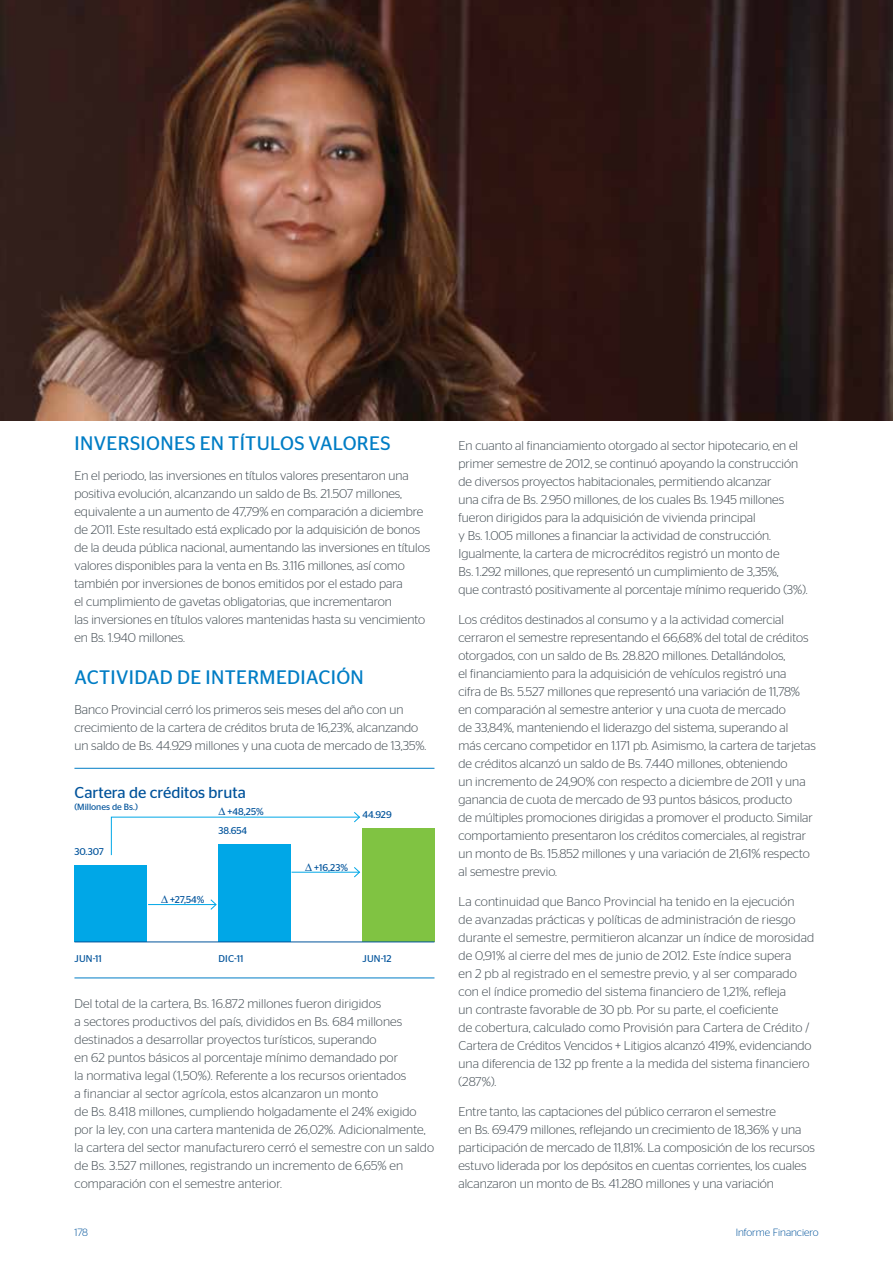
<style>
.page{position:relative;width:893px;height:1263px;background:#fff}
.page>*{position:absolute;margin:0;border:0;box-sizing:border-box;transform-origin:0 0}
.t1{font:19.5px "Stag Sans";letter-spacing:.02em;color:#007dc5}
.t2{font:15.75px "Stag Sans";color:#00539b}
.t3{font:300 12.75px/18px "Stag Sans";color:#3e484f}
.t4{font:300 10.5px "Stag Sans";color:#00539b}
.t5{font:9.9px "Stag Sans";color:#00539b}
.t6{font:9px "Stag Sans";color:#00539b}
</style>
<div class="page">
<div style="left:74px;top:865px;width:72px;height:77px;background:#00a7e7"></div>
<div style="left:218px;top:844px;width:72px;height:98px;background:#00a7e7"></div>
<div style="left:362px;top:828px;width:72px;height:114px;background:#80c342"></div>
<hr style="left:74px;top:768px;width:360px;height:1px;background:#007dc5">
<hr style="left:148px;top:904px;width:68px;height:1px;background:#00a7e7">
<svg style="left:210px;top:899px;width:7px;height:11px"></svg>
<hr style="left:292px;top:872px;width:67px;height:1px;background:#00a7e7">
<svg style="left:353px;top:867px;width:8px;height:11px"></svg>
<svg style="left:111px;top:812px;width:249px;height:44px"></svg>
<hr style="left:74px;top:978px;width:360px;height:1px;background:#007dc5">
<img style="left:0;top:0;width:893px;height:420px">
<hr style="left:74px;top:942px;width:360px;height:1px;background:#00539b">
<h1 class="t1" style="left:75px;top:432px;width:18px">INVERSIONES</h1>
<h1 class="t1" style="left:200px;top:432px;width:59px">EN TÍTULOS</h1>
<h1 class="t1" style="left:309px;top:432px;width:24px">VALORES</h1>
<p class="t3" style="left:74px;top:466px;width:357px">En el periodo, las inversiones en títulos valores presentaron una positiva evolución, alcanzando un saldo de Bs. 21.507 millones, equivalente a un aumento de 47,79% en comparación a diciembre de 2011. Este resultado está explicado por la adquisición de bonos de la deuda pública nacional, aumentando las inversiones en títulos valores disponibles para la venta en Bs. 3.116 millones, así como también por inversiones de bonos emitidos por el estado para<br>el cumplimiento de gavetas obligatorias, que incrementaron<br>las inversiones en títulos valores mantenidas hasta su vencimiento en Bs. 1.940 millones.</p>
<h1 class="t1" style="left:75px;top:666px;width:24px">ACTIVIDAD</h1>
<h1 class="t1" style="left:177px;top:666px;width:47px">DE INTERMEDIACI</h1>
<h1 class="t1" style="left:336px;top:666px;width:26px">ÓN</h1>
<p class="t3" style="left:74px;top:700px;width:354px">Banco Provincial cerró los primeros seis meses del año con un crecimiento de la cartera de créditos bruta de 16,23%, alcanzando un saldo de Bs. 44.929 millones y una cuota de mercado de 13,35%.</p>
<p class="t2" style="left:74px;top:784px;width:173px">CARTERA DE CRÉDITOS BRUTA</p>
<p class="t6" style="left:74px;top:802px;width:65px">(MILLONES DE BS.)</p>
<p class="t5" style="left:218px;top:806px;width:47px">∆ +48,25%</p>
<p class="t5" style="left:74px;top:846px;width:31px">30.307</p>
<p class="t5" style="left:218px;top:825px;width:30px">38.654</p>
<p class="t5" style="left:161px;top:894px;width:45px">∆ +27,54%</p>
<p class="t5" style="left:362px;top:809px;width:31px">44.929</p>
<p class="t5" style="left:305px;top:862px;width:44px">∆ +16,23%</p>
<p class="t5" style="left:75px;top:953px;width:29px">JUN-11</p>
<p class="t5" style="left:219px;top:953px;width:26px">DIC-11</p>
<p class="t5" style="left:363px;top:953px;width:7px">JUN</p>
<p class="t5" style="left:381px;top:953px;width:12px">-12</p>
<p class="t3" style="left:74px;top:994px;width:361px">Del total de la cartera, Bs. 16.872 millones fueron dirigidos<br>a sectores productivos del país, divididos en Bs. 684 millones destinados a desarrollar proyectos turísticos, superando<br>en 62 puntos básicos al porcentaje mínimo demandado por<br>la normativa legal (1,50%). Referente a los recursos orientados<br>a financiar al sector agrícola, estos alcanzaron un monto<br>de Bs. 8.418 millones, cumpliendo holgadamente el 24% exigido por la ley, con una cartera mantenida de 26,02%. Adicionalmente, la cartera del sector manufacturero cerró el semestre con un saldo de Bs. 3.527 millones, registrando un incremento de 6,65% en comparación con el semestre anterior.</p>
<p class="t3" style="left:458px;top:436px;width:351px">En cuanto al financiamiento otorgado al sector hipotecario, en el primer semestre de 2012, se continuó apoyando la construcción de diversos proyectos habitacionales, permitiendo alcanzar<br>una cifra de Bs. 2.950 millones, de los cuales Bs. 1.945 millones fueron dirigidos para la adquisición de vivienda principal<br>y Bs. 1.005 millones a financiar la actividad de construcción.<br>Igualmente, la cartera de microcréditos registró un monto de<br>Bs. 1.292 millones, que representó un cumplimiento de 3,35%,<br>que contrastó positivamente al porcentaje mínimo requerido (3%).</p>
<p class="t3" style="left:458px;top:610px;width:359px">Los créditos destinados al consumo y a la actividad comercial cerraron el semestre representando el 66,68% del total de créditos otorgados, con un saldo de Bs. 28.820 millones. Detallándolos,<br>el financiamiento para la adquisición de vehículos registró una<br>cifra de Bs. 5.527 millones que representó una variación de 11,78% en comparación al semestre anterior y una cuota de mercado<br>de 33,84%, manteniendo el liderazgo del sistema, superando al<br>más cercano competidor en 1.171 pb. Asimismo, la cartera de tarjetas de créditos alcanzó un saldo de Bs. 7.440 millones, obteniendo<br>un incremento de 24,90% con respecto a diciembre de 2011 y una ganancia de cuota de mercado de 93 puntos básicos, producto<br>de múltiples promociones dirigidas a promover el producto. Similar comportamiento presentaron los créditos comerciales, al registrar un monto de Bs. 15.852 millones y una variación de 21,61% respecto al semestre previo.</p>
<p class="t3" style="left:458px;top:892px;width:357px">La continuidad que Banco Provincial ha tenido en la ejecución<br>de avanzadas prácticas y políticas de administración de riesgo durante el semestre, permitieron alcanzar un índice de morosidad de 0,91% al cierre del mes de junio de 2012. Este índice supera<br>en 2 pb al registrado en el semestre previo, y al ser comparado con el índice promedio del sistema financiero de 1,21%, refleja<br>un contraste favorable de 30 pb. Por su parte, el coeficiente<br>de cobertura, calculado como Provisión para Cartera de Crédito / Cartera de Créditos Vencidos + Litigios alcanzó 419%, evidenciando una diferencia de 132 pp frente a la medida del sistema financiero (287%).</p>
<p class="t3" style="left:458px;top:1102px;width:358px">Entre tanto, las captaciones del público cerraron el semestre<br>en Bs. 69.479 millones, reflejando un crecimiento de 18,36% y una participación de mercado de 11,81%. La composición de los recursos estuvo liderada por los depósitos en cuentas corrientes, los cuales alcanzaron un monto de Bs. 41.280 millones y una variación</p>
<p class="t4" style="left:74px;top:1227px;width:15px">178</p>
<p class="t4" style="left:736px;top:1227px;width:84px">Informe Financiero</p>
</div>
